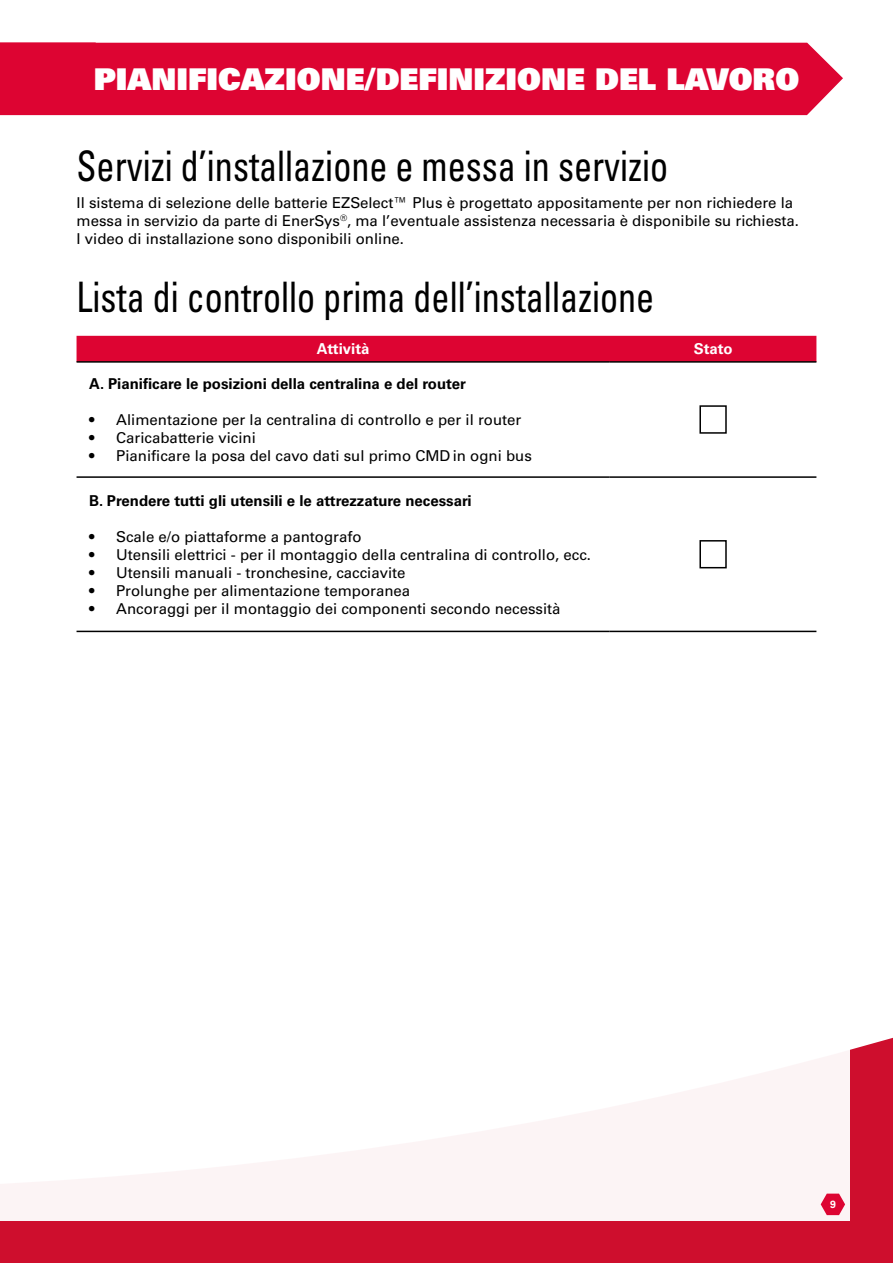
<style>
.page{position:relative;width:893px;height:1263px;background:#fff}
.page>*{position:absolute;margin:0;border:0;box-sizing:border-box;transform-origin:0 0}
.t1{font:condensed 42px "Univers LTCYR 57";color:#000;scale:.86 1}
.t2{font:30px "Univers LT Std X Black";color:#fff}
.t3{font:15px/18px "Univers LT Std";color:#000}
.t4{font:700 15px "Univers LT Std";color:#000}
.t5{font:700 15px "Univers LT Std";color:#fff}
.t6{font:700 10.5px "Univers LT Std";color:#fff}
</style>
<div class="page">
<div style="left:0;top:1037px;width:893px;height:226px;background:#ce0e2d"></div>
<div style="left:0;top:938px;width:850px;height:282px;background:#fff"></div>
<div style="left:139px;top:43px;width:704px;height:72px;background:#dd0432"></div>
<div style="left:0;top:43px;width:139px;height:72px;background:#dd0432"></div>
<svg style="left:821px;top:1193px;width:24px;height:22px"></svg>
<div style="left:77px;top:336px;width:739px;height:25px;background:#dd0432"></div>
<hr style="left:77px;top:361px;width:533px;height:2px;background:#000">
<hr style="left:610px;top:361px;width:206px;height:2px;background:#000">
<hr style="left:77px;top:476px;width:533px;height:2px;background:#000">
<hr style="left:610px;top:476px;width:206px;height:2px;background:#000">
<hr style="left:77px;top:631px;width:533px;height:1px;background:#000">
<hr style="left:610px;top:631px;width:206px;height:1px;background:#000">
<div style="left:699px;top:405px;width:28px;height:29px;border:2px solid #000"></div>
<div style="left:699px;top:540px;width:28px;height:28px;border:2px solid #000"></div>
<h2 class="t2" style="left:94px;top:60px;width:707px">PIANIFICAZIONE/DEFINIZIONE DEL LAVORO</h2>
<h1 class="t1" style="left:77px;top:139px;width:690px">Servizi d’installazione e messa in servizio</h1>
<p class="t3" style="left:77px;top:194px;width:724px">Il sistema di selezione delle batterie EZSelect™ Plus è progettato appositamente per non richiedere la messa in servizio da parte di EnerSys<sup>®</sup>, ma l’eventuale assistenza necessaria è disponibile su richiesta.<br>I video di installazione sono disponibili online.</p>
<h1 class="t1" style="left:77px;top:271px;width:673px">Lista di controllo prima dell’installazione</h1>
<p class="t5" style="left:317px;top:340px;width:54px">Attività</p>
<p class="t5" style="left:694px;top:340px;width:40px">Stato</p>
<p class="t4" style="left:89px;top:375px;width:378px">A. Pianificare le posizioni della centralina e del router</p>
<p class="t3" style="left:89px;top:411px;width:434px">• Alimentazione per la centralina di controllo e per il router</p>
<p class="t3" style="left:89px;top:429px;width:168px">• Caricabatterie vicini</p>
<p class="t3" style="left:89px;top:447px;width:444px">• Pianificare la posa del cavo dati sul primo CMD in ogni bus</p>
<p class="t4" style="left:89px;top:492px;width:384px">B. Prendere tutti gli utensili e le attrezzature necessari</p>
<p class="t3" style="left:89px;top:527px;width:274px">• Scale e/o piattaforme a pantografo</p>
<p class="t3" style="left:89px;top:545px;width:503px">• Utensili elettrici - per il montaggio della centralina di controllo, ecc.</p>
<p class="t3" style="left:89px;top:563px;width:318px">• Utensili manuali - tronchesine, cacciavite</p>
<p class="t3" style="left:89px;top:581px;width:322px">• Prolunghe per alimentazione temporanea</p>
<p class="t3" style="left:89px;top:599px;width:473px">• Ancoraggi per il montaggio dei componenti secondo necessità</p>
<p class="t6" style="left:830px;top:1198px;width:7px">9</p>
</div>
